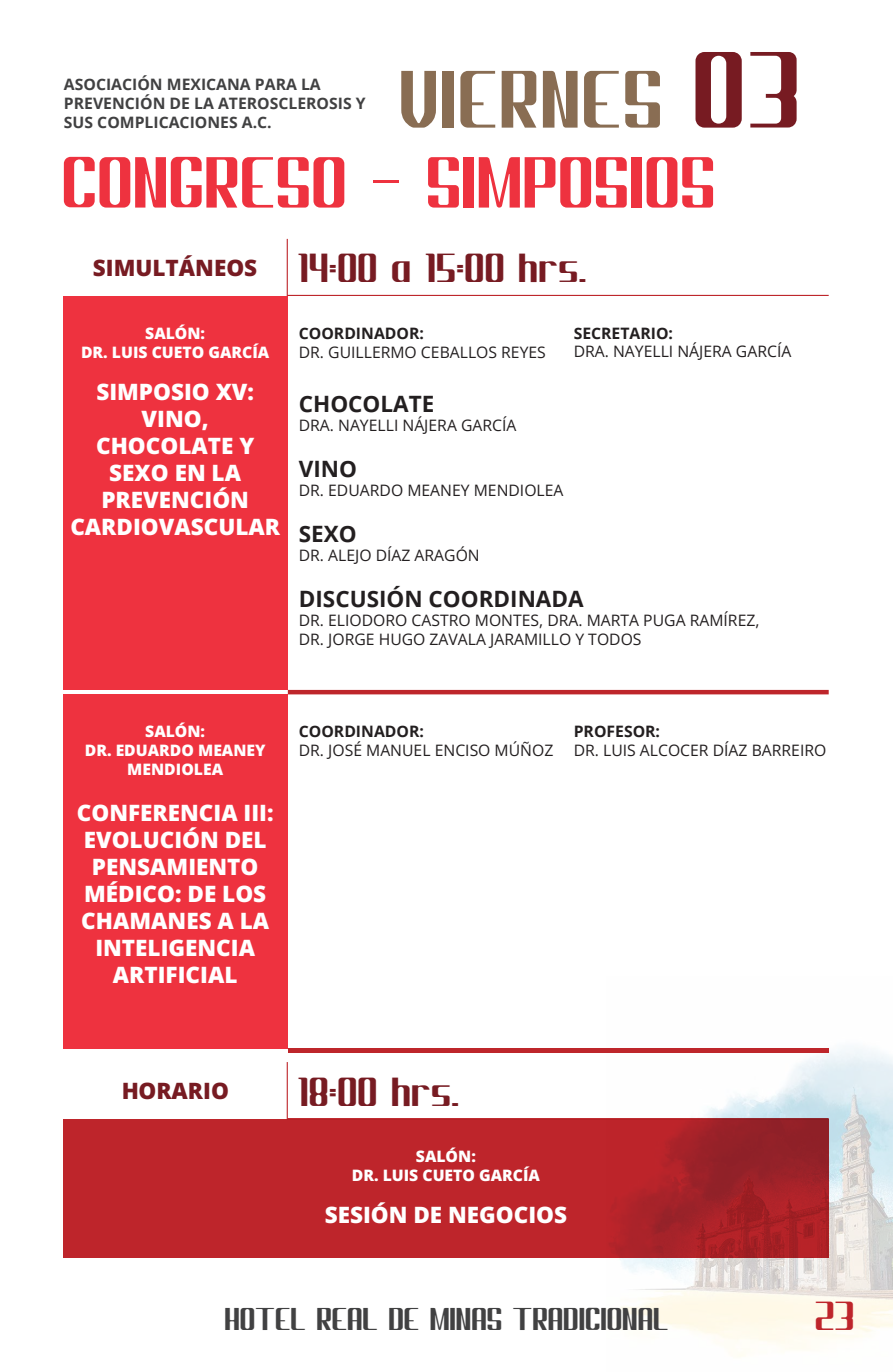
<style>
.page{position:relative;width:893px;height:1372px;background:#fff}
.page>*{position:absolute;margin:0;border:0;box-sizing:border-box;transform-origin:0 0}
.t1{font:81px "Phantom";letter-spacing:.02em;color:#896d53}
.t2{font:72px "Phantom";letter-spacing:.005em;color:#ee323f}
.t3{font:40.5px "Phantom";letter-spacing:.005em;color:#771b22}
.t4{font:40.5px "Phantom";color:#be252b}
.t5{font:31.5px "Phantom";color:#414142}
.t6{font:22.5px/27px "Open Sans";color:#fff;text-align:center}
.t7{font:700 22.5px "Open Sans";color:#231f20}
.t8{font:22.5px "Open Sans";color:#771b22}
.t9{font:15.75px/18.9px "Open Sans";color:#231f20}
.t10{font:15.75px/18.9px "Open Sans";color:#fff;text-align:center}
.t11{font:700 15.75px/18.9px "Open Sans";color:#414142}
.t12{font:700 15.75px "Open Sans";color:#231f20}
.s1{font-size:108px;color:#771b22}
</style>
<div class="page">
<img style="left:606px;top:1048px;width:287px;height:309px">
<hr style="left:287px;top:239px;width:1px;height:57px;background:#be262b">
<hr style="left:287px;top:295px;width:542px;height:1px;background:#be262b">
<div style="left:63px;top:296px;width:225px;height:394px;background:#ee323f"></div>
<hr style="left:288px;top:690px;width:541px;height:4px;background:#be262b">
<div style="left:63px;top:694px;width:225px;height:354px;background:#ee323f"></div>
<hr style="left:288px;top:1048px;width:541px;height:4px;background:#be262b">
<svg style="left:63px;top:1119px;width:766px;height:138px;background:#b7242a"></svg>
<hr style="left:287px;top:1061px;width:1px;height:58px;background:#be262b">
<hr style="left:287px;top:1117px;width:542px;height:2px;background:#be262b">
<p class="t11" style="left:64px;top:74px;width:303px">ASOCIACIÓN MEXICANA PARA LA<br>PREVENCIÓN DE LA ATEROSCLEROSIS Y<br>SUS COMPLICACIONES A.C.</p>
<h1 class="t1" style="left:399px;top:71px;width:403px">VIERNES <span class="s1">03</span></h1>
<h2 class="t2" style="left:62px;top:157px;width:655px">CONGRESO - SIMPOSIOS</h2>
<h3 class="t8" style="left:93px;top:252px;width:166px">SIMULTÁNEOS</h3>
<p class="t10" style="left:81px;top:323px;width:190px">SALÓN:<br>DR. LUIS CUETO GARCÍA</p>
<h3 class="t6" style="left:70px;top:378px;width:211px">SIMPOSIO XV:<br>VINO,<br>CHOCOLATE Y<br>SEXO EN LA<br>PREVENCIÓN<br>CARDIOVASCULAR</h3>
<h3 class="t3" style="left:298px;top:254px;width:290px">14:00 a 15:00 hrs.</h3>
<p class="t12" style="left:574px;top:322px;width:101px">SECRETARIO:</p>
<p class="t9" style="left:574px;top:342px;width:219px">DRA. NAYELLI NÁJERA GARCÍA</p>
<p class="t12" style="left:299px;top:322px;width:127px">COORDINADOR:</p>
<p class="t9" style="left:299px;top:342px;width:249px">DR. GUILLERMO CEBALLOS REYES</p>
<h3 class="t7" style="left:299px;top:388px;width:137px">CHOCOLATE</h3>
<p class="t9" style="left:299px;top:415px;width:219px">DRA. NAYELLI NÁJERA GARCÍA</p>
<h3 class="t7" style="left:299px;top:453px;width:60px">VINO</h3>
<p class="t9" style="left:299px;top:480px;width:266px">DR. EDUARDO MEANEY MENDIOLEA</p>
<h3 class="t7" style="left:299px;top:518px;width:59px">SEXO</h3>
<p class="t9" style="left:299px;top:545px;width:182px">DR. ALEJO DÍAZ ARAGÓN</p>
<h3 class="t7" style="left:299px;top:582px;width:286px">DISCUSIÓN COORDINADA</h3>
<p class="t9" style="left:299px;top:610px;width:462px">DR. ELIODORO CASTRO MONTES, DRA. MARTA PUGA RAMÍREZ,<br>DR. JORGE HUGO ZAVALA JARAMILLO Y TODOS</p>
<p class="t10" style="left:85px;top:721px;width:182px">SALÓN:<br>DR. EDUARDO MEANEY<br>MENDIOLEA</p>
<h3 class="t6" style="left:77px;top:798px;width:198px">CONFERENCIA III:<br>EVOLUCIÓN DEL<br>PENSAMIENTO<br>MÉDICO: DE LOS<br>CHAMANES A LA<br>INTELIGENCIA<br>ARTIFICIAL</h3>
<p class="t12" style="left:299px;top:720px;width:127px">COORDINADOR:</p>
<p class="t9" style="left:299px;top:740px;width:256px">DR. JOSÉ MANUEL ENCISO MÚÑOZ</p>
<p class="t12" style="left:574px;top:720px;width:88px">PROFESOR:</p>
<p class="t9" style="left:574px;top:740px;width:254px">DR. LUIS ALCOCER DÍAZ BARREIRO</p>
<h3 class="t8" style="left:121px;top:1075px;width:109px">HORARIO</h3>
<h3 class="t3" style="left:298px;top:1077px;width:163px">18:00 hrs.</h3>
<p class="t10" style="left:352px;top:1146px;width:190px">SALÓN:<br>DR. LUIS CUETO GARCÍA</p>
<h3 class="t6" style="left:325px;top:1201px;width:244px">SESIÓN DE NEGOCIOS</h3>
<h3 class="t5" style="left:224px;top:1307px;width:446px">HOTEL REAL DE MINAS TRADICIONAL</h3>
<h3 class="t4" style="left:815px;top:1301px;width:41px">23</h3>
</div>
